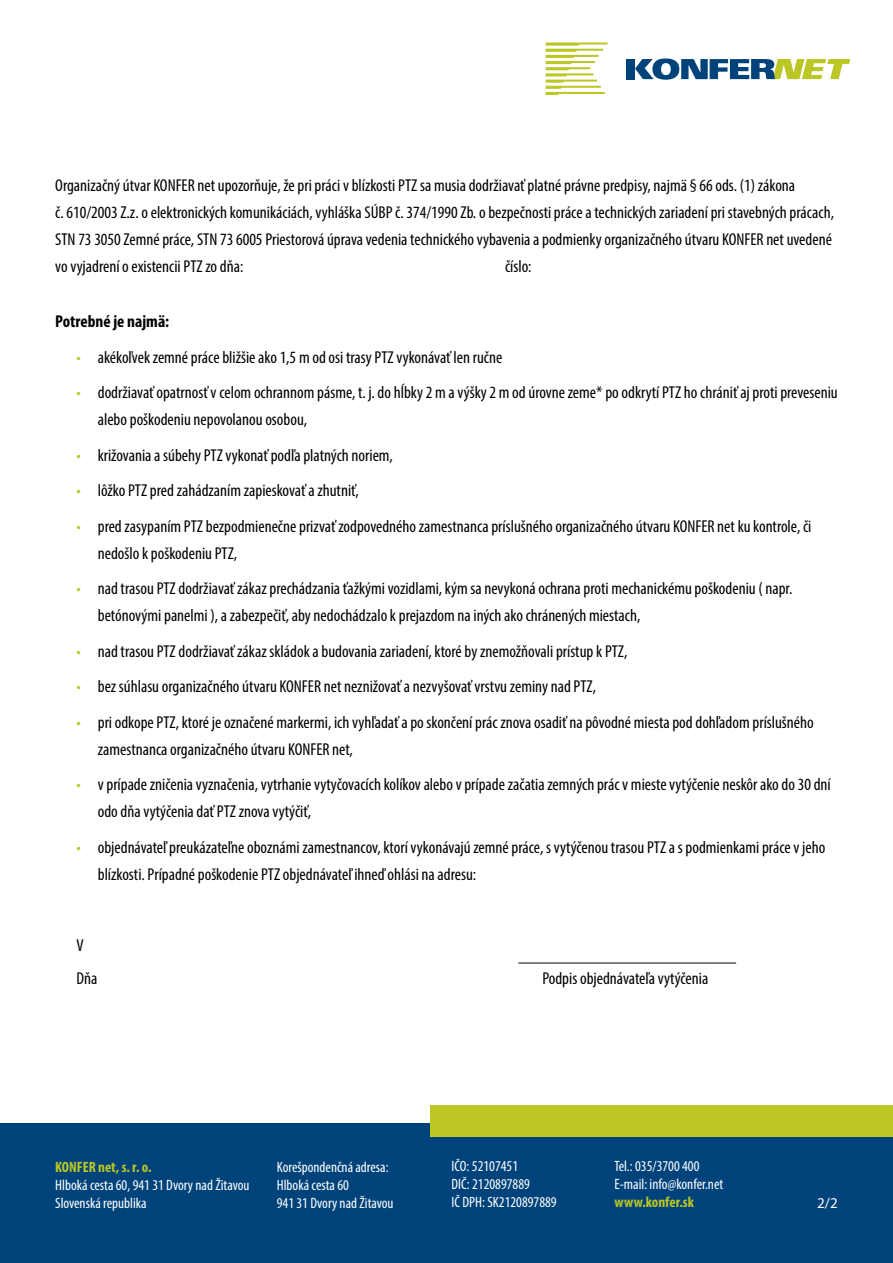
<style>
.page{position:relative;width:893px;height:1263px;background:#fff}
.page>*{position:absolute;margin:0;border:0;box-sizing:border-box;transform-origin:0 0}
.t1{font:condensed 17.25px/27px "Myriad Pro";color:#000}
.t2{font:700 condensed 17.25px "Myriad Pro";color:#000}
.t3{font:condensed 15px/18px "Myriad Pro";color:#fff}
.t4{font:700 condensed 15px "Myriad Pro";color:#bcc624}
.t5{font:15px "Myriad Pro";color:#fff}
.s1{color:#bcc624}
</style>
<div class="page">
<div style="left:0;top:1123px;width:893px;height:140px;background:#00437b"></div>
<svg style="left:635px;top:58px;width:215px;height:22px"></svg>
<div style="left:626px;top:59px;width:9px;height:20px;background:#00437b"></div>
<svg style="left:546px;top:43px;width:61px;height:52px"></svg>
<div style="left:430px;top:1105px;width:463px;height:32px;background:#bcc624"></div>
<hr style="left:518px;top:963px;width:218px;height:1px;background:#000">
<p class="t1" style="left:55px;top:172px;width:780px">Organizačný útvar KONFER net upozorňuje, že pri práci v blízkosti PTZ sa musia dodržiavať platné právne predpisy, najmä § 66 ods. (1) zákona<br>č. 610/2003 Z.z. o elektronických komunikáciách, vyhláška SÚBP č. 374/1990 Zb. o bezpečnosti práce a technických zariadení pri stavebných prácach, STN 73 3050 Zemné práce, STN 73 6005 Priestorová úprava vedenia technického vybavenia a podmienky organizačného útvaru KONFER net uvedené vo vyjadrení o existencii PTZ zo dňa:</p>
<p class="t1" style="left:505px;top:253px;width:28px">číslo:</p>
<p class="t2" style="left:55px;top:311px;width:116px">Potrebné je najmä:</p>
<p class="t1" style="left:77px;top:343px;width:427px"><span class="s1">•</span> akékoľvek zemné práce bližšie ako 1,5 m od osi trasy PTZ vykonávať len ručne</p>
<p class="t1" style="left:98px;top:379px;width:742px;text-indent:-21px"><span class="s1">•</span> dodržiavať opatrnosť v celom ochrannom pásme, t. j. do hĺbky 2 m a výšky 2 m od úrovne zeme* po odkrytí PTZ ho chrániť aj proti preveseniu alebo poškodeniu nepovolanou osobou,</p>
<p class="t1" style="left:77px;top:441px;width:318px"><span class="s1">•</span> križovania a súbehy PTZ vykonať podľa platných noriem,</p>
<p class="t1" style="left:77px;top:477px;width:284px"><span class="s1">•</span> lôžko PTZ pred zahádzaním zapieskovať a zhutniť,</p>
<p class="t1" style="left:98px;top:512px;width:715px;text-indent:-21px"><span class="s1">•</span> pred zasypaním PTZ bezpodmienečne prizvať zodpovedného zamestnanca príslušného organizačného útvaru KONFER net ku kontrole, či nedošlo k poškodeniu PTZ,</p>
<p class="t1" style="left:98px;top:575px;width:696px;text-indent:-21px"><span class="s1">•</span> nad trasou PTZ dodržiavať zákaz prechádzania ťažkými vozidlami, kým sa nevykoná ochrana proti mechanickému poškodeniu ( napr. betónovými panelmi ), a zabezpečiť, aby nedochádzalo k prejazdom na iných ako chránených miestach,</p>
<p class="t1" style="left:77px;top:637px;width:552px"><span class="s1">•</span> nad trasou PTZ dodržiavať zákaz skládok a budovania zariadení, ktoré by znemožňovali prístup k PTZ,</p>
<p class="t1" style="left:77px;top:673px;width:521px"><span class="s1">•</span> bez súhlasu organizačného útvaru KONFER net neznižovať a nezvyšovať vrstvu zeminy nad PTZ,</p>
<p class="t1" style="left:98px;top:708px;width:717px;text-indent:-21px"><span class="s1">•</span> pri odkope PTZ, ktoré je označené markermi, ich vyhľadať a po skončení prác znova osadiť na pôvodné miesta pod dohľadom príslušného zamestnanca organizačného útvaru KONFER net,</p>
<p class="t1" style="left:98px;top:771px;width:734px;text-indent:-21px"><span class="s1">•</span> v prípade zničenia vyznačenia, vytrhanie vytyčovacích kolíkov alebo v prípade začatia zemných prác v mieste vytýčenie neskôr ako do 30 dní odo dňa vytýčenia dať PTZ znova vytýčiť,</p>
<p class="t1" style="left:98px;top:833px;width:729px;text-indent:-21px"><span class="s1">•</span> objednávateľ preukázateľne oboznámi zamestnancov, ktorí vykonávajú zemné práce, s vytýčenou trasou PTZ a s podmienkami práce v jeho blízkosti. Prípadné poškodenie PTZ objednávateľ ihneď ohlási na adresu:</p>
<p class="t1" style="left:77px;top:929px;width:23px;line-height:33px">V<br>Dňa</p>
<p class="t1" style="left:542px;top:965px;width:167px">Podpis objednávateľa vytýčenia</p>
<p class="t4" style="left:55px;top:1157px;width:98px">KONFER net, s. r. o.</p>
<p class="t3" style="left:55px;top:1175px;width:196px">Hlboká cesta 60, 941 31 Dvory nad Žitavou<br>Slovenská republika</p>
<p class="t3" style="left:277px;top:1157px;width:118px">Korešpondenčná adresa:<br>Hlboká cesta 60<br>941 31 Dvory nad Žitavou</p>
<p class="t3" style="left:452px;top:1157px;width:107px">IČO: 52107451<br>DIČ: 2120897889<br>IČ DPH: SK2120897889</p>
<p class="t3" style="left:614px;top:1157px;width:110px">Tel.: 035/3700 400<br>E-mail: info@konfer.net</p>
<p class="t4" style="left:614px;top:1193px;width:81px">www.konfer.sk</p>
<p class="t5" style="left:817px;top:1193px;width:22px">2/2</p>
</div>
